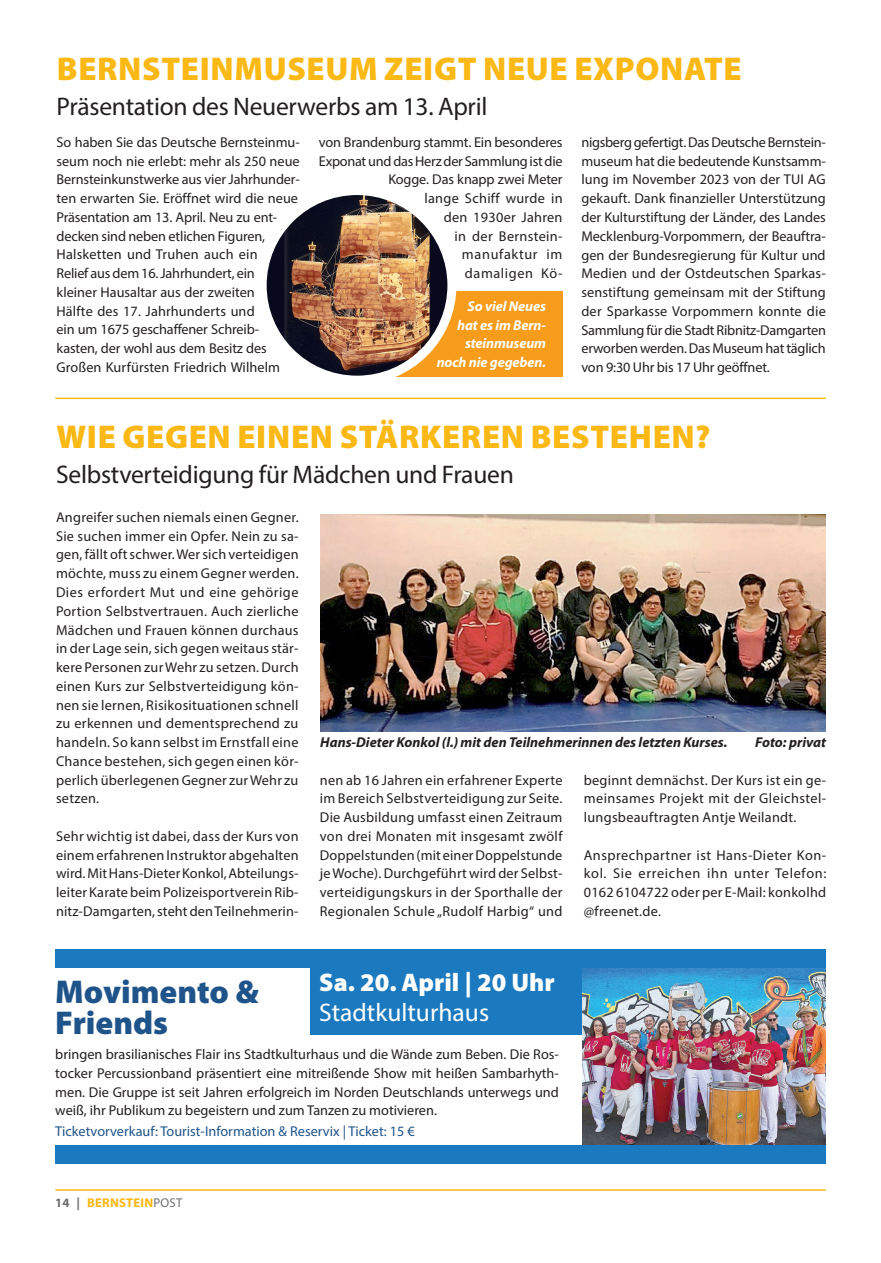
<style>
.page{position:relative;width:881px;height:1263px;background:#fff}
.page>*{position:absolute;margin:0;border:0;box-sizing:border-box;transform-origin:0 0}
.t1{font:900 33px "Myriad Pro";letter-spacing:.02em;color:#fcb814}
.t2{font:900 33px/31.5px "Myriad Pro";color:#1f548b}
.t3{font:25.5px "Myriad Pro";letter-spacing:-.01em;color:#231f20}
.t4{font:900 25.5px "Myriad Pro";color:#fff}
.t5{font:25.5px "Myriad Pro";color:#fff}
.t6{font:14.25px/18.8px "Myriad Pro";color:#231f20;text-align:justify}
.t7{font:italic 700 14.25px "Myriad Pro";color:#231f20}
.t8{font:14.25px "Myriad Pro";color:#1f548b}
.t9{font:italic 700 14.25px/18.8px "Myriad Pro";letter-spacing:-.01em;color:#fff;text-align:right}
.t10{font:700 12.75px "Myriad Pro";letter-spacing:.02em;color:#fcb814}
.s1{color:#6c6d70}
.s2{font-weight:400;color:#6c6d70}
</style>
<div class="page">
<hr style="left:55px;top:1189px;width:770px;height:2px;background:#fcb814">
<img style="left:320px;top:514px;width:505px;height:217px">
<hr style="left:55px;top:398px;width:770px;height:1px;background:#fcb814">
<div style="left:395px;top:291px;width:168px;height:85px;background:#f89c1c"></div>
<svg style="left:262px;top:191px;width:190px;height:189px;fill:#08091d"></svg>
<img style="left:284px;top:196px;width:145px;height:181px">
<div style="left:257px;top:186px;width:199px;height:199px;border:9px solid #fff;border-radius:50%"></div>
<div style="left:310px;top:964px;width:353px;height:70px;background:#1b79bf"></div>
<img style="left:582px;top:968px;width:243px;height:177px">
<div style="left:55px;top:949px;width:770px;height:19px;background:#1b79bf"></div>
<div style="left:55px;top:1145px;width:770px;height:19px;background:#1b79bf"></div>
<h1 class="t1" style="left:57px;top:47px;width:686px">BERNSTEINMUSEUM ZEIGT NEUE EXPONATE</h1>
<h2 class="t3" style="left:57px;top:91px;width:432px">Präsentation des Neuerwerbs am 13. April</h2>
<p class="t6" style="left:57px;top:133px;width:245px;text-align:left">So haben Sie das Deutsche Bernsteinmu&shy;seum noch nie erlebt: mehr als 250 neue Bernsteinkunstwerke aus vier Jahrhunder&shy;ten erwarten Sie. Eröffnet wird die neue Präsentation am 13. April. Neu zu ent&shy;decken sind neben etlichen Figuren, Halsketten und Truhen auch ein<br>Relief aus dem 16. Jahrhundert, ein<br>kleiner Hausaltar aus der zweiten<br>Hälfte des 17. Jahrhunderts und<br>ein um 1675 geschaffener Schreib&shy;kasten, der wohl aus dem Besitz des Großen Kurfürsten Friedrich Wilhelm</p>
<p class="t6" style="left:319px;top:133px;width:245px;text-align:right">von Brandenburg stammt. Ein besonderes<br>Exponat und das Herz der Sammlung ist die<br>Kogge. Das knapp zwei Meter<br>lange Schiff wurde in<br>den 1930er Jahren<br>in der Bernstein-<br>manufaktur im<br>damaligen Kö-</p>
<p class="t6" style="left:581px;top:133px;width:246px">nigsberg gefertigt. Das Deutsche Bernstein&shy;museum hat die bedeutende Kunstsamm&shy;lung im November 2023 von der TUI AG gekauft. Dank finanzieller Unterstützung der Kulturstiftung der Länder, des Landes Mecklenburg-Vorpommern, der Beauftra&shy;gen der Bundesregierung für Kultur und Medien und der Ostdeutschen Sparkas&shy;senstiftung gemeinsam mit der Stiftung der Sparkasse Vorpommern konnte die Sammlung für die Stadt Ribnitz-Damgarten erworben werden. Das Museum hat täglich von 9:30 Uhr bis 17 Uhr geöffnet.</p>
<p class="t9" style="left:436px;top:296px;width:111px">So viel Neues<br>hat es im Bern&shy;steinmuseum noch nie gegeben.</p>
<h1 class="t1" style="left:56px;top:415px;width:655px">WIE GEGEN EINEN STÄRKEREN BESTEHEN?</h1>
<h2 class="t3" style="left:56px;top:458px;width:459px">Selbstverteidigung für Mädchen und Frauen</h2>
<p class="t6" style="left:56px;top:508px;width:244px">Angreifer suchen niemals einen Gegner.<br>Sie suchen immer ein Opfer. Nein zu sa&shy;gen, fällt oft schwer. Wer sich verteidigen möchte, muss zu einem Gegner werden.<br>Dies erfordert Mut und eine gehörige Portion Selbstvertrauen. Auch zierliche Mädchen und Frauen können durchaus in der Lage sein, sich gegen weitaus stär&shy;kere Personen zur Wehr zu setzen. Durch einen Kurs zur Selbstverteidigung kön&shy;nen sie lernen, Risikosituationen schnell zu erkennen und dementsprechend zu handeln. So kann selbst im Ernstfall eine Chance bestehen, sich gegen einen kör&shy;perlich überlegenen Gegner zur Wehr zu setzen.</p>
<p class="t6" style="left:56px;top:826px;width:244px">Sehr wichtig ist dabei, dass der Kurs von einem erfahrenen Instruktor abgehalten wird. Mit Hans-Dieter Konkol, Abteilungs&shy;leiter Karate beim Polizeisportverein Rib&shy;nitz-Damgarten, steht den Teilnehmerin-</p>
<p class="t7" style="left:320px;top:733px;width:408px">Hans-Dieter Konkol (l.) mit den Teilnehmerinnen des letzten Kurses.</p>
<p class="t7" style="left:754px;top:733px;width:72px">Foto: privat</p>
<p class="t6" style="left:320px;top:770px;width:244px">nen ab 16 Jahren ein erfahrener Experte im Bereich Selbstverteidigung zur Seite.<br>Die Ausbildung umfasst einen Zeitraum von drei Monaten mit insgesamt zwölf Doppelstunden (mit einer Doppelstunde je Woche). Durchgeführt wird der Selbst&shy;verteidigungskurs in der Sporthalle der Regionalen Schule „Rudolf Harbig“ und</p>
<p class="t6" style="left:583px;top:770px;width:244px">beginnt demnächst. Der Kurs ist ein ge&shy;meinsames Projekt mit der Gleichstel&shy;lungsbeauftragten Antje Weilandt.</p>
<p class="t6" style="left:583px;top:845px;width:244px">Ansprechpartner ist Hans-Dieter Kon&shy;kol. Sie erreichen ihn unter Telefon:<br>0162 6104722 oder per E-Mail: konkolhd @freenet.de.</p>
<h1 class="t2" style="left:55px;top:975px;width:205px">Movimento &amp;<br>Friends</h1>
<h2 class="t4" style="left:319px;top:966px;width:237px">Sa. 20. April | 20 Uhr</h2>
<h2 class="t5" style="left:319px;top:997px;width:171px">Stadtkulturhaus</h2>
<p class="t6" style="left:55px;top:1045px;width:505px">bringen brasilianisches Flair ins Stadtkulturhaus und die Wände zum Beben. Die Ros&shy;tocker Percussionband präsentiert eine mitreißende Show mit heißen Sambarhyth&shy;men. Die Gruppe ist seit Jahren erfolgreich im Norden Deutschlands unterwegs und weiß, ihr Publikum zu begeistern und zum Tanzen zu motivieren.</p>
<p class="t8" style="left:55px;top:1123px;width:361px">Ticketvorverkauf: Tourist-Information &amp; Reservix | Ticket: 15 €</p>
<p class="t10" style="left:55px;top:1195px;width:129px"><span class="s1">14 |</span> BERNSTEIN<span class="s2">POST</span></p>
</div>
